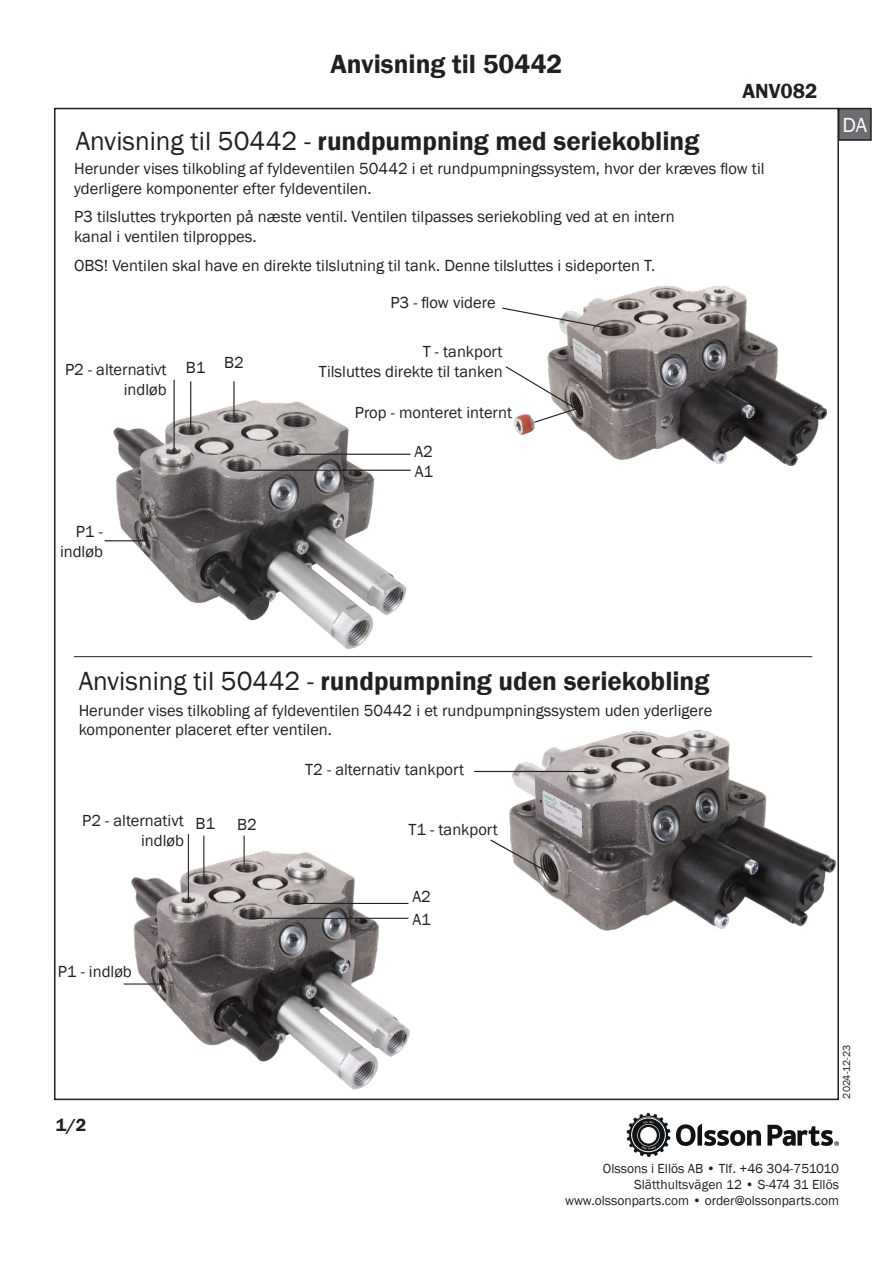
<style>
.page{position:relative;width:893px;height:1263px;background:#fff}
.page>*{position:absolute;margin:0;border:0;box-sizing:border-box;transform-origin:0 0}
.t1{font:600 27px "Franklin Gothic";color:#231f20}
.t2{font:600 21px "Franklin Gothic";color:#231f20}
.t3{font:21px "Franklin Gothic";color:#fff}
.t4{font:600 18px "Franklin Gothic";color:#231f20}
.Ritningstext{font:16.5px/19.8px "Franklin Gothic";color:#231f20}
.t5{font:13.5px/16.2px "Franklin Gothic";color:#231f20;text-align:right}
.t6{font:10.5px "Franklin Gothic";color:#231f20}
.s1{font-weight:400}
</style>
<div class="page">
<img style="left:113px;top:399px;width:295px;height:250px">
<hr style="left:105px;top:540px;width:43px;height:1px;background:#231f20">
<hr style="left:174px;top:380px;width:1px;height:73px;background:#231f20">
<hr style="left:190px;top:381px;width:1px;height:49px;background:#231f20">
<hr style="left:233px;top:381px;width:2px;height:37px;background:#231f20">
<hr style="left:287px;top:454px;width:123px;height:1px;background:#231f20">
<hr style="left:243px;top:470px;width:167px;height:1px;background:#231f20">
<img style="left:515px;top:287px;width:311px;height:178px">
<svg style="left:505px;top:365px;width:79px;height:59px"></svg>
<svg style="left:502px;top:307px;width:114px;height:24px"></svg>
<img style="left:130px;top:850px;width:280px;height:239px">
<hr style="left:124px;top:983px;width:40px;height:1px;background:#231f20">
<hr style="left:188px;top:834px;width:1px;height:68px;background:#231f20">
<hr style="left:203px;top:835px;width:1px;height:46px;background:#231f20">
<hr style="left:244px;top:835px;width:1px;height:34px;background:#231f20">
<hr style="left:294px;top:903px;width:114px;height:1px;background:#231f20">
<hr style="left:253px;top:918px;width:155px;height:1px;background:#231f20">
<img style="left:510px;top:730px;width:326px;height:200px">
<svg style="left:490px;top:838px;width:61px;height:36px"></svg>
<hr style="left:474px;top:771px;width:117px;height:1px;background:#231f20">
<hr style="left:74px;top:656px;width:738px;height:1px;background:#231f20">
<div style="left:839px;top:109px;width:32px;height:31px;background:#6c6d70"></div>
<div style="left:838px;top:108px;width:34px;height:33px;border:2px solid #231f20"></div>
<svg style="left:676px;top:1124px;width:85px;height:22px"></svg>
<svg style="left:626px;top:1113px;width:44px;height:44px"></svg>
<svg style="left:767px;top:1125px;width:72px;height:21px"></svg>
<p class="t1" style="left:331px;top:47px;width:233px">Anvisning til 50442</p>
<p class="t1" style="left:76px;top:124px;width:625px"><span class="s1">Anvisning til 50442 -</span> rundpumpning med seriekobling</p>
<p class="t2" style="left:742px;top:78px;width:76px">ANV082</p>
<p class="Ritningstext" style="left:74px;top:159px;width:692px">Herunder vises tilkobling af fyldeventilen 50442 i et rundpumpningssystem, hvor der kræves flow til yderligere komponenter efter fyldeventilen.</p>
<p class="Ritningstext" style="left:74px;top:207px;width:602px">P3 tilsluttes trykporten på næste ventil. Ventilen tilpasses seriekobling ved at en intern kanal i ventilen tilproppes.</p>
<p class="Ritningstext" style="left:74px;top:256px;width:583px">OBS! Ventilen skal have en direkte tilslutning til tank. Denne tilsluttes i sideporten T.</p>
<p class="Ritningstext" style="left:65px;top:360px;width:103px;text-align:right">P2 - alternativt indløb</p>
<p class="Ritningstext" style="left:186px;top:358px;width:21px">B1</p>
<p class="Ritningstext" style="left:224px;top:353px;width:21px">B2</p>
<p class="Ritningstext" style="left:60px;top:522px;width:44px;text-align:right">P1 - indløb</p>
<p class="Ritningstext" style="left:390px;top:293px;width:107px">P3 - flow videre</p>
<p class="Ritningstext" style="left:423px;top:342px;width:81px">T - tankport</p>
<p class="Ritningstext" style="left:319px;top:362px;width:185px">Tilsluttes direkte til tanken</p>
<p class="Ritningstext" style="left:355px;top:403px;width:159px">Prop - monteret internt</p>
<p class="Ritningstext" style="left:414px;top:442px;width:20px">A2</p>
<p class="Ritningstext" style="left:415px;top:462px;width:20px">A1</p>
<p class="t3" style="left:843px;top:112px;width:26px">DA</p>
<p class="t1" style="left:79px;top:664px;width:632px"><span class="s1">Anvisning til 50442 -</span> rundpumpning uden seriekobling</p>
<p class="Ritningstext" style="left:79px;top:700px;width:635px">Herunder vises tilkobling af fyldeventilen 50442 i et rundpumpningssystem uden yderligere komponenter placeret efter ventilen.</p>
<p class="Ritningstext" style="left:82px;top:811px;width:103px">P2 - alternativt</p>
<p class="Ritningstext" style="left:196px;top:814px;width:21px">B1</p>
<p class="Ritningstext" style="left:237px;top:815px;width:21px">B2</p>
<p class="Ritningstext" style="left:141px;top:831px;width:44px">indløb</p>
<p class="Ritningstext" style="left:58px;top:962px;width:76px">P1 - indløb</p>
<p class="Ritningstext" style="left:305px;top:760px;width:160px">T2 - alternativ tankport</p>
<p class="Ritningstext" style="left:408px;top:820px;width:91px">T1 - tankport</p>
<p class="Ritningstext" style="left:412px;top:887px;width:20px">A2</p>
<p class="Ritningstext" style="left:412px;top:910px;width:20px">A1</p>
<p class="t4" style="left:56px;top:1114px;width:32px">1/2</p>
<p class="t6" style="left:840px;top:1098px;width:56px;rotate:-90deg">2024-12-23</p>
<p class="t5" style="left:565px;top:1160px;width:275px">Olssons i Ellös AB • Tlf. +46 304-751010<br>Slätthultsvägen 12 • S-474 31 Ellös www.olssonparts.com • order@olssonparts.com</p>
</div>
